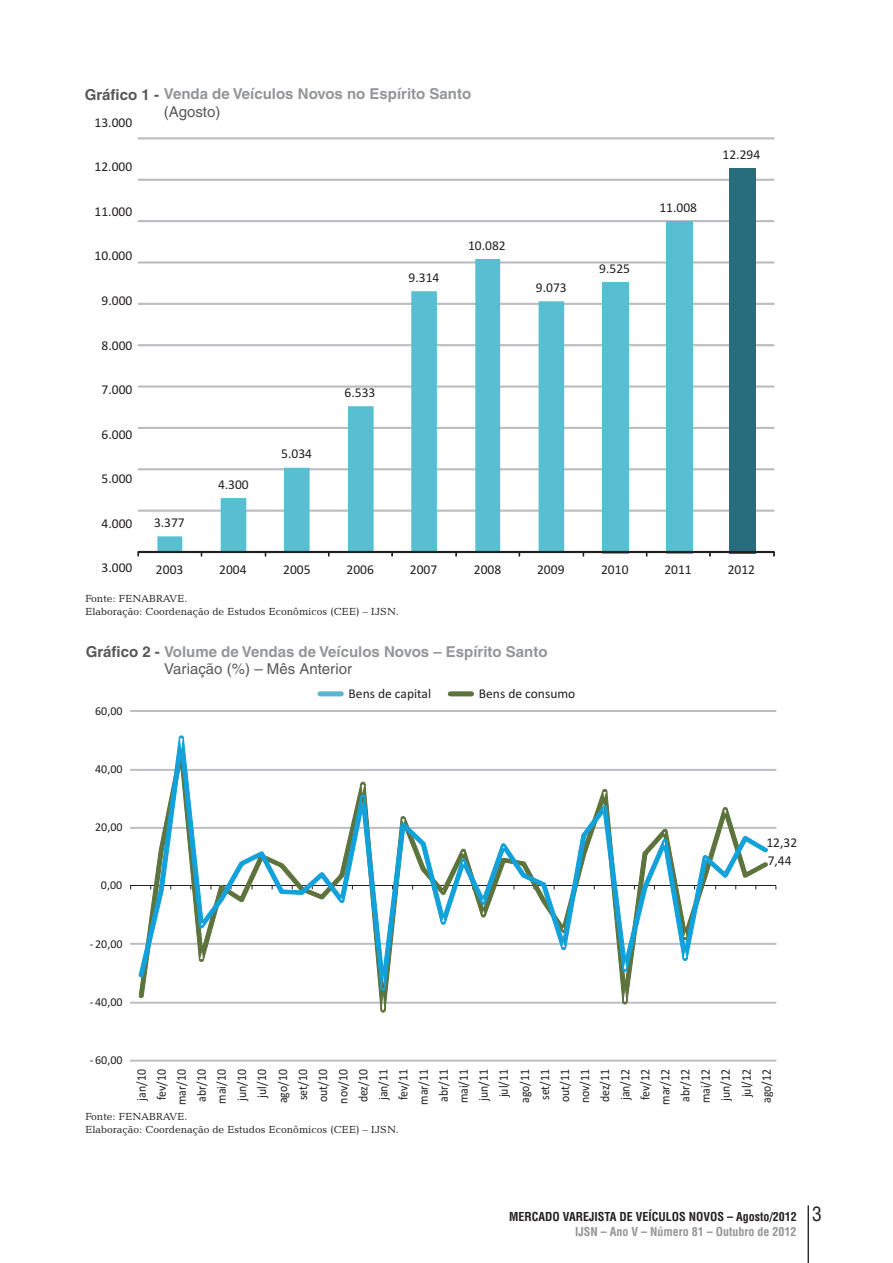
<style>
.page{position:relative;width:893px;height:1263px;background:#fff}
.page>*{position:absolute;margin:0;border:0;box-sizing:border-box;transform-origin:0 0}
.t1{font:700 15px/17.4px "Helvetica LT";color:#939598}
.t2{font:13.5px "Calibri";color:#231f20}
.t3{font:13.05px/20.1px "Calibri";color:#231f20;text-align:center;scale:.9 1}
.t4{font:700 condensed 12px/15.9px "Helvetica LT";color:#231f20}
.t5{font:12px "Calibri";color:#231f20}
.t6{font:10.5px/12.6px "Candida BT";color:#231f20}
.s1{color:#57585a}
.s2{font-weight:400;color:#57585a}
.s3{font-weight:400;font-size:19.5px}
.s4{color:#939598}
</style>
<div class="page">
<hr style="left:808px;top:1205px;width:1px;height:58px;background:#231f20">
<div style="left:138px;top:510px;width:636px;height:2px;border:1px solid #bcbdc0"></div>
<div style="left:138px;top:468px;width:636px;height:2px;border:1px solid #bcbdc0"></div>
<div style="left:138px;top:427px;width:636px;height:2px;border:1px solid #bcbdc0"></div>
<div style="left:138px;top:386px;width:636px;height:1px;border:1px solid #bcbdc0"></div>
<div style="left:138px;top:344px;width:636px;height:2px;border:1px solid #bcbdc0"></div>
<div style="left:138px;top:303px;width:636px;height:2px;border:1px solid #bcbdc0"></div>
<div style="left:138px;top:262px;width:636px;height:1px;border:1px solid #bcbdc0"></div>
<div style="left:138px;top:220px;width:636px;height:2px;border:1px solid #bcbdc0"></div>
<div style="left:138px;top:179px;width:636px;height:2px;border:1px solid #bcbdc0"></div>
<div style="left:138px;top:137px;width:636px;height:2px;border:1px solid #bcbdc0"></div>
<div style="left:602px;top:282px;width:26px;height:271px;background:#58bed2"></div>
<div style="left:666px;top:221px;width:26px;height:332px;background:#58bed2"></div>
<div style="left:729px;top:168px;width:26px;height:385px;background:#286d7d"></div>
<svg style="left:157px;top:259px;width:407px;height:292px"></svg>
<div style="left:138px;top:551px;width:636px;height:2px;border:1px solid #231f20"></div>
<div style="left:450px;top:691px;width:22px;height:5px;background:#5d733c"></div>
<div style="left:320px;top:691px;width:21px;height:5px;background:#59b6d5"></div>
<svg style="left:130px;top:710px;width:646px;height:351px"></svg>
<svg style="left:138px;top:735px;width:630px;height:327px"></svg>
<p class="t1" style="left:164px;top:87px;width:309px;text-indent:-79px"><span class="s1">Gráfico 1 -</span> Venda de Veículos Novos no Espírito Santo <span class="s2">(Agosto)</span></p>
<p class="t2" style="left:95px;top:117px;width:39px">13.000</p>
<p class="t2" style="left:95px;top:161px;width:39px">12.000</p>
<p class="t2" style="left:95px;top:206px;width:39px">11.000</p>
<p class="t2" style="left:95px;top:250px;width:39px">10.000</p>
<p class="t2" style="left:102px;top:295px;width:32px">9.000</p>
<p class="t2" style="left:102px;top:339px;width:32px">8.000</p>
<p class="t2" style="left:102px;top:384px;width:32px">7.000</p>
<p class="t2" style="left:102px;top:428px;width:32px">6.000</p>
<p class="t2" style="left:102px;top:473px;width:32px">5.000</p>
<p class="t2" style="left:102px;top:518px;width:32px">4.000</p>
<p class="t2" style="left:154px;top:517px;width:32px">3.377</p>
<p class="t2" style="left:218px;top:479px;width:32px">4.300</p>
<p class="t2" style="left:281px;top:448px;width:32px">5.034</p>
<p class="t2" style="left:345px;top:386px;width:32px">6.533</p>
<p class="t2" style="left:409px;top:271px;width:32px">9.314</p>
<p class="t2" style="left:468px;top:240px;width:39px">10.082</p>
<p class="t2" style="left:536px;top:282px;width:32px">9.073</p>
<p class="t2" style="left:599px;top:262px;width:32px">9.525</p>
<p class="t2" style="left:659px;top:202px;width:39px">11.008</p>
<p class="t2" style="left:723px;top:148px;width:39px">12.294</p>
<p class="t2" style="left:102px;top:562px;width:32px">3.000</p>
<p class="t2" style="left:156px;top:564px;width:29px">2003</p>
<p class="t2" style="left:219px;top:564px;width:29px">2004</p>
<p class="t2" style="left:283px;top:564px;width:29px">2005</p>
<p class="t2" style="left:347px;top:564px;width:29px">2006</p>
<p class="t2" style="left:410px;top:564px;width:29px">2007</p>
<p class="t2" style="left:474px;top:564px;width:29px">2008</p>
<p class="t2" style="left:537px;top:564px;width:29px">2009</p>
<p class="t2" style="left:601px;top:564px;width:29px">2010</p>
<p class="t2" style="left:664px;top:564px;width:29px">2011</p>
<p class="t2" style="left:728px;top:564px;width:29px">2012</p>
<p class="t6" style="left:85px;top:593px;width:315px">Fonte: FENABRAVE.<br>Elaboração: Coordenação de Estudos Econômicos (CEE) – IJSN.</p>
<p class="t1" style="left:164px;top:644px;width:385px;text-indent:-79px"><span class="s1">Gráfico 2 -</span> Volume de Vendas de Veículos Novos – Espírito Santo<br><span class="s2">Variação (%) – Mês Anterior</span></p>
<p class="t2" style="left:349px;top:688px;width:84px">Bens de capital</p>
<p class="t2" style="left:479px;top:688px;width:98px">Bens de consumo</p>
<p class="t5" style="left:95px;top:706px;width:29px">60,00</p>
<p class="t5" style="left:95px;top:764px;width:29px">40,00</p>
<p class="t5" style="left:95px;top:822px;width:29px">20,00</p>
<p class="t5" style="left:101px;top:880px;width:23px">0,00</p>
<p class="t2" style="left:766px;top:837px;width:32px">12,32</p>
<p class="t2" style="left:768px;top:855px;width:25px">7,44</p>
<p class="t5" style="left:90px;top:939px;width:34px">- 20,00</p>
<p class="t5" style="left:90px;top:997px;width:34px">- 40,00</p>
<p class="t5" style="left:90px;top:1055px;width:34px">- 60,00</p>
<p class="t3" style="left:132px;top:1105px;width:41px;rotate:-90deg">jan/10 fev/10 mar/10 abr/10 mai/10 jun/10 jul/10 ago/10 set/10 out/10 nov/10 dez/10 jan/11 fev/11 mar/11 abr/11 mai/11 jun/11 jul/11 ago/11 set/11 out/11 nov/11 dez/11 jan/12 fev/12 mar/12 abr/12 mai/12 jun/12 jul/12 ago/12</p>
<p class="t6" style="left:85px;top:1111px;width:315px">Fonte: FENABRAVE.<br>Elaboração: Coordenação de Estudos Econômicos (CEE) – IJSN.</p>
<p class="t4" style="left:575px;top:1209px;width:248px;text-indent:-66px">MERCADO VAREJISTA DE VEÍCULOS NOVOS – Agosto/2012 <span class="s3">3<br></span><span class="s4">IJSN – Ano V – Número 81 – Outubro de 2012</span></p>
</div>
